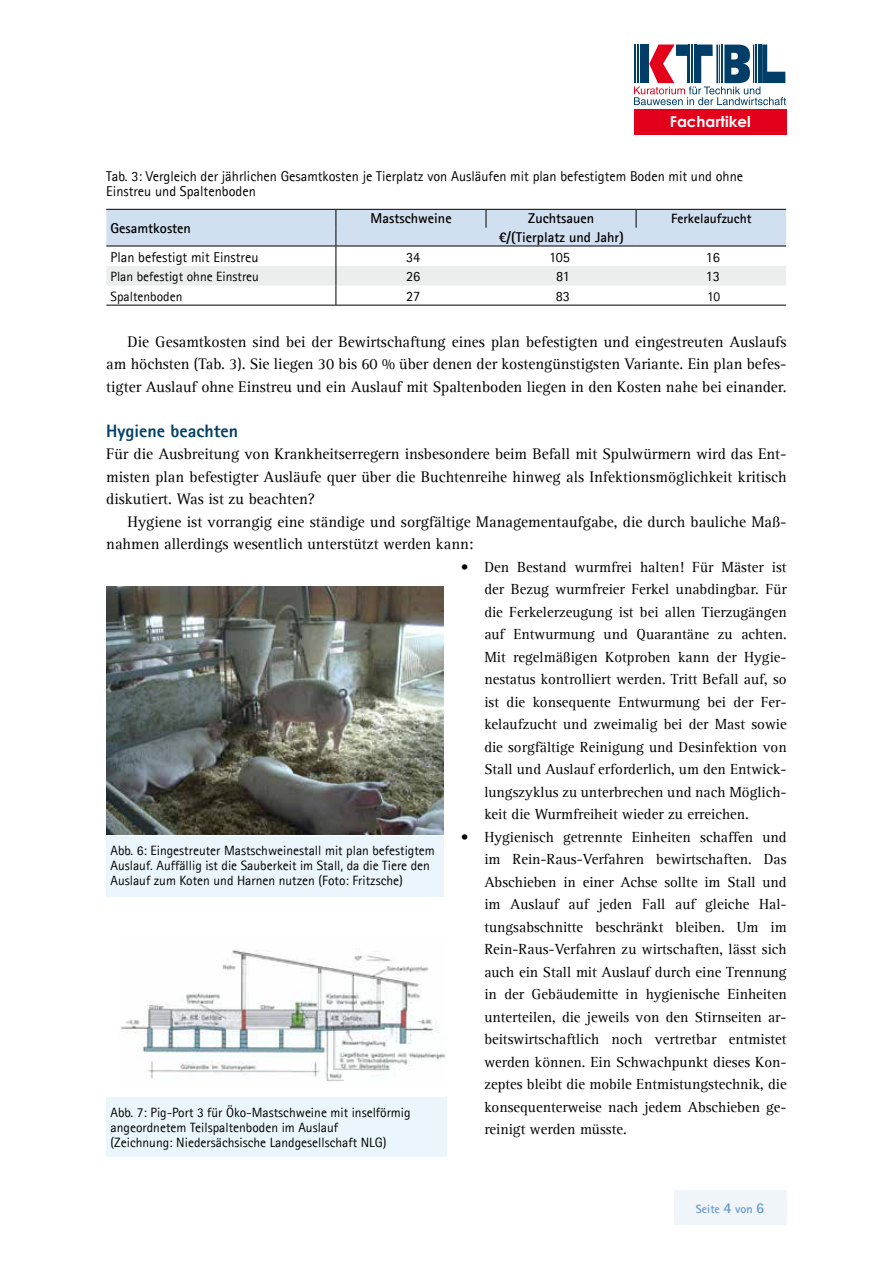
<style>
.page{position:relative;width:893px;height:1263px;background:#fff}
.page>*{position:absolute;margin:0;border:0;box-sizing:border-box;transform-origin:0 0}
.t1{font:800 18px "Agfa Rotis Sans Serif";color:#003f68}
.t2{font:15.75px/22.5px "Agfa Rotis Serif";color:#000;text-align:justify}
.t3{font:15px/22.5px "Agfa Rotis Serif";color:#000;text-align:justify}
.t4{font:700 15px "Century Gothic";color:#fff}
.t5{font:14.25px/15px "Agfa Rotis Sans Serif";color:#000}
.t6{font:700 14.25px "Agfa Rotis Sans Serif";color:#000}
.t7{font:13.5px/15px "Agfa Rotis Sans Serif";color:#000}
.t8{font:700 13.5px "Agfa Rotis Sans Serif";color:#000}
.t9{font:700 12px "Rotis Sans Serif Pro";color:#69c}
.s1{font-size:15px}
</style>
<div class="page">
<svg style="left:634px;top:45px;width:152px;height:60px"></svg>
<hr style="left:634px;top:44px;width:1px;height:39px;background:#003e68">
<hr style="left:637px;top:44px;width:1px;height:39px;background:#003e68">
<hr style="left:638px;top:44px;width:1px;height:39px;background:#003e68">
<hr style="left:640px;top:44px;width:1px;height:39px;background:#003e68">
<hr style="left:641px;top:44px;width:2px;height:39px;background:#003e68">
<div style="left:644px;top:44px;width:5px;height:39px;background:#003e68"></div>
<div style="left:674px;top:1191px;width:112px;height:34px;background:#f0f5fa"></div>
<div style="left:634px;top:109px;width:153px;height:25px;background:#e2001a"></div>
<hr style="left:106px;top:305px;width:230px;height:1px;background:#000">
<hr style="left:336px;top:305px;width:150px;height:1px;background:#000">
<hr style="left:486px;top:305px;width:150px;height:1px;background:#000">
<hr style="left:636px;top:305px;width:150px;height:1px;background:#000">
<svg style="left:106px;top:209px;width:680px;height:96px"></svg>
<img style="left:106px;top:587px;width:338px;height:247px">
<div style="left:106px;top:836px;width:338px;height:61px;background:#ebf6fc"></div>
<img style="left:120px;top:950px;width:326px;height:131px">
<div style="left:106px;top:1097px;width:340px;height:60px;background:#ebf6fc"></div>
<p class="t4" style="left:670px;top:111px;width:82px">Fachartikel</p>
<p class="t5" style="left:106px;top:169px;width:638px">Tab. 3: Vergleich der jährlichen Gesamtkosten je Tierplatz von Ausläufen mit plan befestigtem Boden mit und ohne<br>Einstreu und Spaltenboden</p>
<p class="t6" style="left:111px;top:219px;width:82px">Gesamtkosten</p>
<p class="t6" style="left:371px;top:210px;width:82px">Mastschweine</p>
<p class="t6" style="left:528px;top:210px;width:67px">Zuchtsauen</p>
<p class="t8" style="left:671px;top:210px;width:82px">Ferkelaufzucht</p>
<p class="t6" style="left:498px;top:228px;width:127px">€/(Tierplatz und Jahr)</p>
<p class="t5" style="left:111px;top:249px;width:149px">Plan befestigt mit Einstreu</p>
<p class="t5" style="left:406px;top:249px;width:16px">34</p>
<p class="t5" style="left:549px;top:249px;width:22px">105</p>
<p class="t5" style="left:706px;top:249px;width:16px">16</p>
<p class="t7" style="left:111px;top:269px;width:150px">Plan befestigt ohne Einstreu</p>
<p class="t5" style="left:406px;top:269px;width:16px">26</p>
<p class="t5" style="left:556px;top:269px;width:15px">81</p>
<p class="t5" style="left:706px;top:269px;width:16px">13</p>
<p class="t7" style="left:111px;top:288px;width:73px">Spaltenboden</p>
<p class="t5" style="left:406px;top:288px;width:16px">27</p>
<p class="t5" style="left:556px;top:288px;width:16px">83</p>
<p class="t7" style="left:707px;top:288px;width:15px">10</p>
<p class="t2" style="left:106px;top:330px;width:682px;text-indent:21px">Die Gesamtkosten sind bei der Bewirtschaftung eines plan befestigten und eingestreuten Auslaufs am höchsten (Tab. 3). Sie liegen 30 bis 60 % über denen der kostengünstigsten Variante. Ein plan befes&shy;tigter Auslauf ohne Einstreu und ein Auslauf mit Spaltenboden liegen in den Kosten nahe bei einander.</p>
<p class="t1" style="left:106px;top:419px;width:133px">Hygiene beachten</p>
<p class="t2" style="left:106px;top:443px;width:682px">Für die Ausbreitung von Krankheitserregern insbesondere beim Befall mit Spulwürmern wird das Ent&shy;misten plan befestigter Ausläufe quer über die Buchtenreihe hinweg als Infektionsmöglichkeit kritisch diskutiert. Was ist zu beachten?</p>
<p class="t2" style="left:106px;top:511px;width:682px;text-indent:21px">Hygiene ist vorrangig eine ständige und sorgfältige Managementaufgabe, die durch bauliche Maß&shy;nahmen allerdings wesentlich unterstützt werden kann:</p>
<p class="t3" style="left:484px;top:556px;width:304px;text-indent:-23px">• Den Bestand wurmfrei halten! Für Mäster ist der Bezug wurmfreier Ferkel unabdingbar. Für die Ferkelerzeugung ist bei allen Tierzugängen auf Entwurmung und Quarantäne zu achten.<br>Mit regelmäßigen Kotproben kann der Hygie&shy;nestatus kontrolliert werden. Tritt Befall auf, so ist die konsequente Entwurmung bei der Fer&shy;kelaufzucht und zweimalig bei der Mast sowie die sorgfältige Reinigung und Desinfektion von Stall und Auslauf erforderlich, um den Entwick&shy;lungszyklus zu unterbrechen und nach Möglich&shy;keit die Wurmfreiheit wieder zu erreichen.</p>
<p class="t3" style="left:484px;top:826px;width:304px;text-indent:-23px">• Hygienisch getrennte Einheiten schaffen und im Rein-Raus-Verfahren bewirtschaften. Das Abschieben in einer Achse sollte im Stall und im Auslauf auf jeden Fall auf gleiche Hal&shy;tungsabschnitte beschränkt bleiben. Um im Rein-Raus-Verfahren zu wirtschaften, lässt sich auch ein Stall mit Auslauf durch eine Trennung in der Gebäudemitte in hygienische Einheiten unterteilen, die jeweils von den Stirnseiten ar&shy;beitswirtschaftlich noch vertretbar entmistet werden können. Ein Schwachpunkt dieses Kon&shy;zeptes bleibt die mobile Entmistungstechnik, die konsequenterweise nach jedem Abschieben ge&shy;reinigt werden müsste.</p>
<p class="t7" style="left:111px;top:843px;width:326px">Abb. 6: Eingestreuter Mastschweinestall mit plan befestigtem<br>Auslauf. Auffällig ist die Sauberkeit im Stall, da die Tiere den<br>Auslauf zum Koten und Harnen nutzen (Foto: Fritzsche)</p>
<p class="t7" style="left:111px;top:1104px;width:302px">Abb. 7: Pig-Port 3 für Öko-Mastschweine mit inselförmig angeordnetem Teilspaltenboden im Auslauf<br>(Zeichnung: Niedersächsische Landgesellschaft NLG)</p>
<p class="t9" style="left:696px;top:1201px;width:70px">Seite <span class="s1">4</span> von <span class="s1">6</span></p>
</div>
